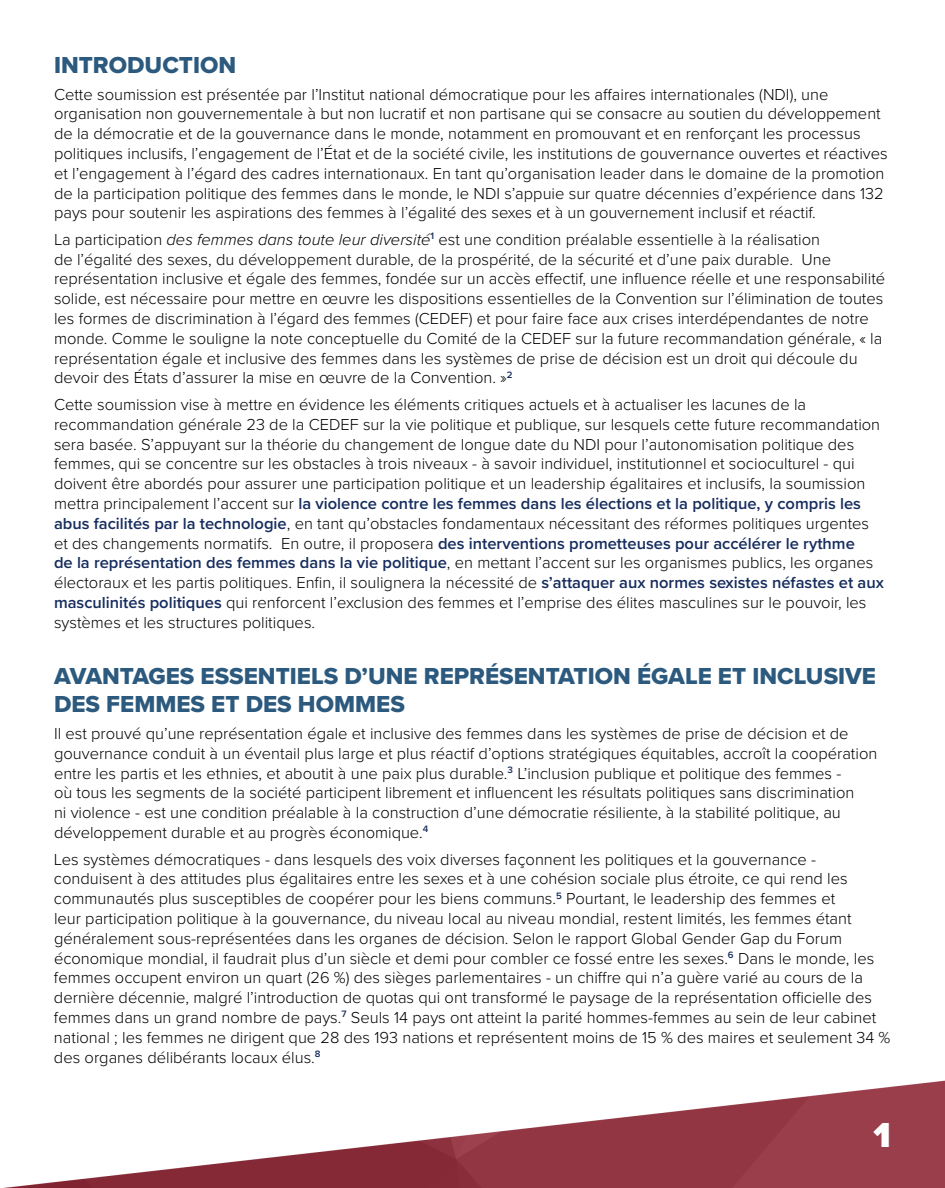
<style>
.page{position:relative;width:945px;height:1188px;background:#fff}
.page>*{position:absolute;margin:0;border:0;box-sizing:border-box;transform-origin:0 0}
.t1{font:900 36px "Proxima Nova";color:#fff}
.t2{font:24px/28.8px "Proxima Nova Extrabld";color:#2c597e}
.t3{font:300 16.5px/19.8px "Proxima Nova";color:#000}
.s1{font-style:italic}
.s2{font-weight:600;color:#162c5d}
</style>
<div class="page">
<img style="left:4px;top:1080px;width:941px;height:108px">
<h2 class="t2" style="left:54px;top:50px;width:184px">INTRODUCTION</h2>
<p class="t3" style="left:54px;top:83px;width:835px">Cette soumission est présentée par l’Institut national démocratique pour les affaires internationales (NDI), une organisation non gouvernementale à but non lucratif et non partisane qui se consacre au soutien du développement de la démocratie et de la gouvernance dans le monde, notamment en promouvant et en renforçant les processus politiques inclusifs, l’engagement de l’État et de la société civile, les institutions de gouvernance ouvertes et réactives et l’engagement à l’égard des cadres internationaux. En tant qu’organisation leader dans le domaine de la promotion de la participation politique des femmes dans le monde, le NDI s’appuie sur quatre décennies d’expérience dans 132 pays pour soutenir les aspirations des femmes à l’égalité des sexes et à un gouvernement inclusif et réactif.</p>
<p class="t3" style="left:54px;top:229px;width:833px">La participation <span class="s1">des femmes dans toute leur diversité</span><sup>1</sup> est une condition préalable essentielle à la réalisation<br>de l’égalité des sexes, du développement durable, de la prospérité, de la sécurité et d’une paix durable. Une représentation inclusive et égale des femmes, fondée sur un accès effectif, une influence réelle et une responsabilité solide, est nécessaire pour mettre en œuvre les dispositions essentielles de la Convention sur l’élimination de toutes les formes de discrimination à l’égard des femmes (CEDEF) et pour faire face aux crises interdépendantes de notre monde. Comme le souligne la note conceptuelle du Comité de la CEDEF sur la future recommandation générale, « la représentation égale et inclusive des femmes dans les systèmes de prise de décision est un droit qui découle du devoir des États d’assurer la mise en œuvre de la Convention. »<sup>2</sup></p>
<p class="t3" style="left:54px;top:394px;width:831px">Cette soumission vise à mettre en évidence les éléments critiques actuels et à actualiser les lacunes de la recommandation générale 23 de la CEDEF sur la vie politique et publique, sur lesquels cette future recommandation sera basée. S’appuyant sur la théorie du changement de longue date du NDI pour l’autonomisation politique des femmes, qui se concentre sur les obstacles à trois niveaux - à savoir individuel, institutionnel et socioculturel - qui doivent être abordés pour assurer une participation politique et un leadership égalitaires et inclusifs, la soumission mettra principalement l’accent sur <span class="s2">la violence contre les femmes dans les élections et la politique, y compris les abus facilités par la technologie</span>, en tant qu’obstacles fondamentaux nécessitant des réformes politiques urgentes et des changements normatifs. En outre, il proposera <span class="s2">des interventions prometteuses pour accélérer le rythme<br>de la représentation des femmes dans la vie politique</span>, en mettant l’accent sur les organismes publics, les organes électoraux et les partis politiques. Enfin, il soulignera la nécessité de <span class="s2">s’attaquer aux normes sexistes néfastes et aux masculinités politiques</span> qui renforcent l’exclusion des femmes et l’emprise des élites masculines sur le pouvoir, les systèmes et les structures politiques.</p>
<h2 class="t2" style="left:54px;top:661px;width:824px">AVANTAGES ESSENTIELS D’UNE REPRÉSENTATION ÉGALE ET INCLUSIVE<br>DES FEMMES ET DES HOMMES</h2>
<p class="t3" style="left:54px;top:723px;width:825px">Il est prouvé qu’une représentation égale et inclusive des femmes dans les systèmes de prise de décision et de gouvernance conduit à un éventail plus large et plus réactif d’options stratégiques équitables, accroît la coopération entre les partis et les ethnies, et aboutit à une paix plus durable.<sup>3</sup> L’inclusion publique et politique des femmes -<br>où tous les segments de la société participent librement et influencent les résultats politiques sans discrimination<br>ni violence - est une condition préalable à la construction d’une démocratie résiliente, à la stabilité politique, au développement durable et au progrès économique.<sup>4</sup></p>
<p class="t3" style="left:54px;top:848px;width:838px">Les systèmes démocratiques - dans lesquels des voix diverses façonnent les politiques et la gouvernance - conduisent à des attitudes plus égalitaires entre les sexes et à une cohésion sociale plus étroite, ce qui rend les communautés plus susceptibles de coopérer pour les biens communs.<sup>5</sup> Pourtant, le leadership des femmes et<br>leur participation politique à la gouvernance, du niveau local au niveau mondial, restent limités, les femmes étant généralement sous-représentées dans les organes de décision. Selon le rapport Global Gender Gap du Forum économique mondial, il faudrait plus d’un siècle et demi pour combler ce fossé entre les sexes.<sup>6</sup> Dans le monde, les femmes occupent environ un quart (26 %) des sièges parlementaires - un chiffre qui n’a guère varié au cours de la dernière décennie, malgré l’introduction de quotas qui ont transformé le paysage de la représentation officielle des femmes dans un grand nombre de pays.<sup>7</sup> Seuls 14 pays ont atteint la parité hommes-femmes au sein de leur cabinet national ; les femmes ne dirigent que 28 des 193 nations et représentent moins de 15 % des maires et seulement 34 % des organes délibérants locaux élus.<sup>8</sup></p>
<h1 class="t1" style="left:874px;top:1108px;width:19px">1</h1>
</div>
